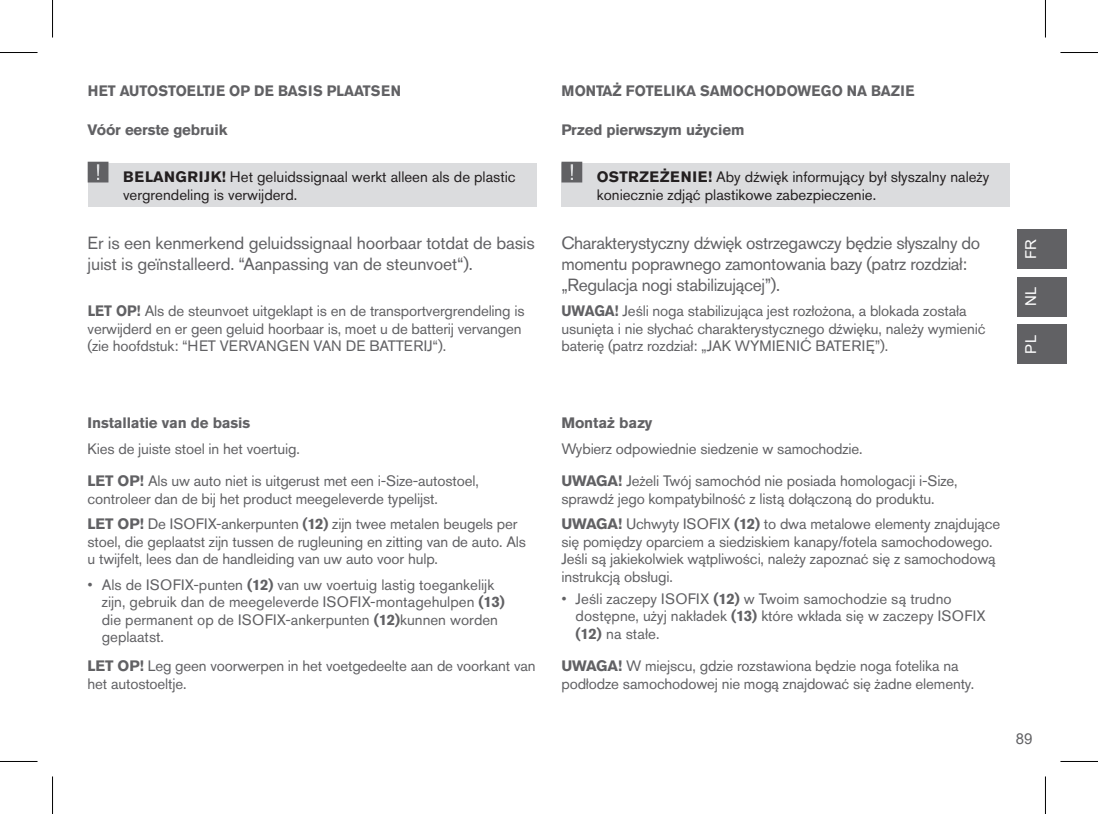
<style>
.page{position:relative;width:1098px;height:814px;background:#fff}
.page>*{position:absolute;margin:0;border:0;box-sizing:border-box;transform-origin:0 0}
.t1{font:75px "Warnung Cybex";color:#616164}
.t2{font:17.5px/21px "Akzidenz Grotesk Pro";letter-spacing:-.02em;color:#616164}
.t3{font:15px/17.5px "Akzidenz Grotesk Pro";letter-spacing:-.01em;color:#616164}
.t4{font:15px/18px "Akzidenz Grotesk Pro";color:#231f20}
.t5{font:700 15px "Akzidenz Grotesk Pro";letter-spacing:-.01em;color:#616164}
.t6{font:700 15px "Akzidenz Grotesk Pro";letter-spacing:-.01em;color:#616164;scale:.94 1}
.t7{font:15px "Arial";color:#fff}
.t8{font:15px "Arial";color:#616164}
.s1{font-weight:700}
.s2{font-family:"Arial"}
</style>
<div class="page">
<div style="left:1016px;top:229px;width:50px;height:40px;background:#616164"></div>
<div style="left:1016px;top:277px;width:50px;height:39px;background:#616164"></div>
<div style="left:1016px;top:324px;width:50px;height:40px;background:#616164"></div>
<div style="left:561px;top:164px;width:449px;height:43px;background:#dbdcde"></div>
<div style="left:88px;top:164px;width:448px;height:43px;background:#dbdcde"></div>
<hr style="left:0;top:52px;width:38px;height:1px;background:#000">
<hr style="left:1060px;top:52px;width:37px;height:1px;background:#000">
<hr style="left:0;top:761px;width:38px;height:1px;background:#000">
<hr style="left:1060px;top:761px;width:37px;height:1px;background:#000">
<hr style="left:52px;top:0;width:1px;height:38px;background:#000">
<hr style="left:52px;top:776px;width:1px;height:38px;background:#000">
<hr style="left:1044px;top:0;width:1px;height:38px;background:#000">
<hr style="left:1044px;top:776px;width:1px;height:38px;background:#000">
<p class="t6" style="left:88px;top:81px;width:335px">HET AUTOSTOELTJE OP DE BASIS PLAATSEN</p>
<p class="t6" style="left:561px;top:81px;width:377px">MONTAŻ FOTELIKA SAMOCHODOWEGO NA BAZIE</p>
<p class="t5" style="left:88px;top:120px;width:141px">Vóór eerste gebruik</p>
<p class="t5" style="left:561px;top:120px;width:184px">Przed pierwszym użyciem</p>
<h1 class="t1" style="left:88px;top:124px;width:22px">!</h1>
<p class="t4" style="left:123px;top:168px;width:394px"><span class="s1">BELANGRIJK!</span> Het geluidssignaal werkt alleen als de plastic vergrendeling is verwijderd.</p>
<p class="t2" style="left:88px;top:232px;width:448px">Er is een kenmerkend geluidssignaal hoorbaar totdat de basis juist is geïnstalleerd. “Aanpassing van de steunvoet“).</p>
<p class="t3" style="left:88px;top:302px;width:438px"><span class="s1">LET OP!</span> Als de steunvoet uitgeklapt is en de transportvergrendeling is verwijderd en er geen geluid hoorbaar is, moet u de batterij vervangen (zie hoofdstuk: “HET VERVANGEN VAN DE BATTERIJ“).</p>
<h1 class="t1" style="left:561px;top:124px;width:22px">!</h1>
<p class="t4" style="left:596px;top:168px;width:394px"><span class="s1">OSTRZEŻENIE!</span> Aby dźwięk informujący był słyszalny należy koniecznie zdjąć plastikowe zabezpieczenie.</p>
<p class="t2" style="left:561px;top:232px;width:420px">Charakterystyczny dźwięk ostrzegawczy będzie słyszalny do momentu poprawnego zamontowania bazy (patrz rozdział: „Regulacja nogi stabilizującej”).</p>
<p class="t3" style="left:561px;top:302px;width:425px"><span class="s1">UWAGA!</span> Jeśli noga stabilizująca jest rozłożona, a blokada została usunięta i nie słychać charakterystycznego dźwięku, należy wymienić baterię (patrz rozdział: „JAK WYMIENIĆ BATERIĘ”).</p>
<p class="t7" style="left:1020px;top:259px;width:22px;rotate:-90deg">FR</p>
<p class="t7" style="left:1020px;top:306px;width:21px;rotate:-90deg">NL</p>
<p class="t7" style="left:1020px;top:353px;width:20px;rotate:-90deg">PL</p>
<p class="t5" style="left:88px;top:413px;width:164px">Installatie van de basis</p>
<p class="t5" style="left:561px;top:413px;width:93px">Montaż bazy</p>
<p class="t3" style="left:88px;top:439px;width:214px">Kies de juiste stoel in het voertuig.</p>
<p class="t3" style="left:561px;top:432px;width:397px;line-height:32.5px">Wybierz odpowiednie siedzenie w samochodzie.<br><span class="s1">UWAGA!</span> Jeżeli Twój samochód nie posiada homologacji i-Size,</p>
<p class="t3" style="left:561px;top:489px;width:375px">sprawdź jego kompatybilność z listą dołączoną do produktu.</p>
<p class="t3" style="left:88px;top:472px;width:392px"><span class="s1">LET OP!</span> Als uw auto niet is uitgerust met een i-Size-autostoel, controleer dan de bij het product meegeleverde typelijst.</p>
<p class="t3" style="left:88px;top:515px;width:440px"><span class="s1">LET OP!</span> De ISOFIX-ankerpunten <span class="s1">(12)</span> zijn twee metalen beugels per stoel, die geplaatst zijn tussen de rugleuning en zitting van de auto. Als u twijfelt, lees dan de handleiding van uw auto voor hulp.</p>
<p class="t3" style="left:102px;top:575px;width:404px;text-indent:-14px"><span class="s2">•</span> Als de ISOFIX-punten <span class="s1">(12)</span> van uw voertuig lastig toegankelijk zijn, gebruik dan de meegeleverde ISOFIX-montagehulpen <span class="s1">(13) </span>die permanent op de ISOFIX-ankerpunten <span class="s1">(12)</span>kunnen worden geplaatst.</p>
<p class="t3" style="left:88px;top:657px;width:449px"><span class="s1">LET OP!</span> Leg geen voorwerpen in het voetgedeelte aan de voorkant van het autostoeltje.</p>
<p class="t3" style="left:561px;top:515px;width:440px"><span class="s1">UWAGA!</span> Uchwyty ISOFIX <span class="s1">(12)</span> to dwa metalowe elementy znajdujące się pomiędzy oparciem a siedziskiem kanapy/fotela samochodowego.<br>Jeśli są jakiekolwiek wątpliwości, należy zapoznać się z samochodową instrukcją obsługi.</p>
<p class="t3" style="left:575px;top:589px;width:412px;text-indent:-14px"><span class="s2">•</span> Jeśli zaczepy ISOFIX <span class="s1">(12)</span> w Twoim samochodzie są trudno dostępne, użyj nakładek <span class="s1">(13)</span> które wkłada się w zaczepy ISOFIX <span class="s1">(12)</span> na stałe.</p>
<p class="t3" style="left:561px;top:657px;width:414px"><span class="s1">UWAGA!</span> W miejscu, gdzie rozstawiona będzie noga fotelika na podłodze samochodowej nie mogą znajdować się żadne elementy.</p>
<p class="t8" style="left:1015px;top:728px;width:18px">89</p>
</div>
